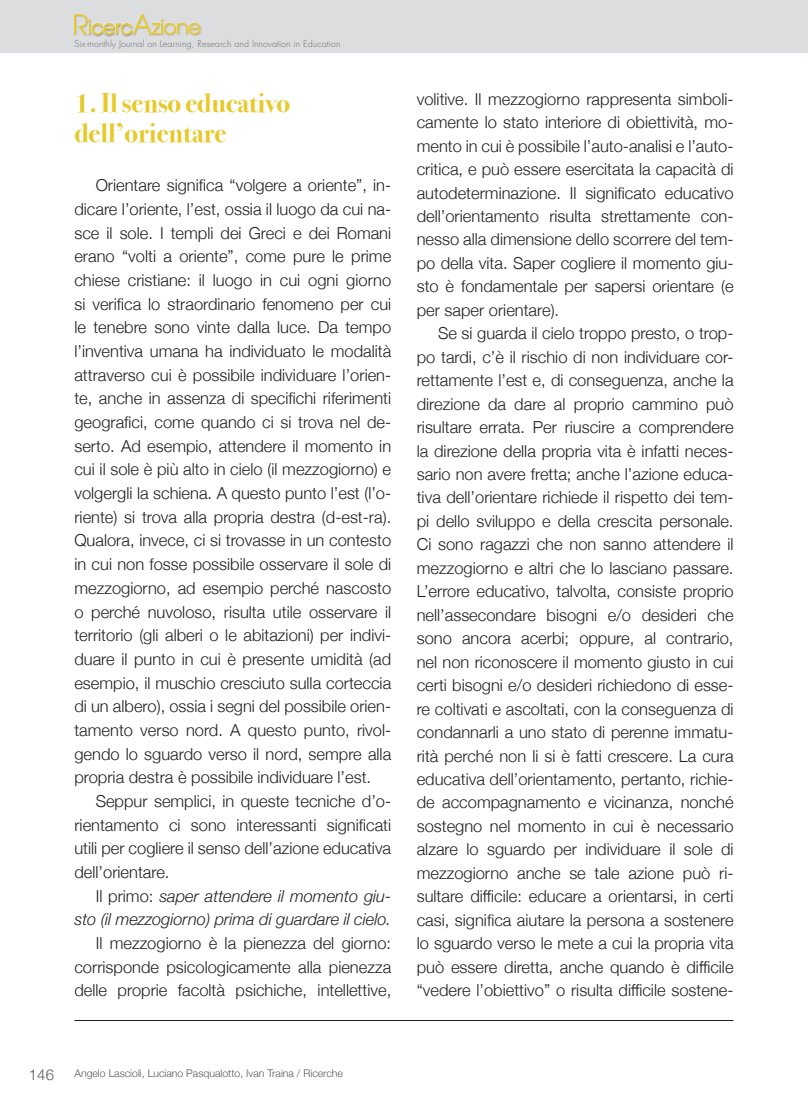
<style>
.page{position:relative;width:808px;height:1106px;background:#fff}
.page>*{position:absolute;margin:0;border:0;box-sizing:border-box;transform-origin:0 0}
.t1{font:700 27px/30.5px "Bodoni Svty Two ITCTT";color:#e7c92b}
.t2{font:300 16.5px/23.4px "Helvetica Neue";color:#231f20;text-align:justify}
.t3{font:italic 300 16.5px/23.7px "Helvetica Neue";color:#231f20;text-align:right}
.t4{font:300 15px "Helvetica Neue";color:#57585a}
.t5{font:300 10.5px "Helvetica Neue";color:#57585a}
.t6{font:300 9px "Futura";letter-spacing:.01em;color:#6c6d70}
.s1{font-style:normal}
</style>
<div class="page">
<div style="left:0;top:0;width:808px;height:53px;background:#dcdddf"></div>
<hr style="left:74px;top:1020px;width:659px;height:1px;background:#231f20">
<div style="left:72px;top:14px;width:18px;height:23px;background:#231f20;opacity:.3"></div>
<div style="left:87px;top:18px;width:48px;height:19px;background:#231f20;opacity:.5"></div>
<div style="left:131px;top:13px;width:23px;height:24px;background:#231f20;opacity:.3"></div>
<div style="left:150px;top:18px;width:53px;height:19px;background:#231f20;opacity:.3"></div>
<svg style="left:74px;top:14px;width:126px;height:21px"></svg>
<p class="t6" style="left:74px;top:38px;width:268px">Six-monthly Journal on Learning, Research and Innovation in Education</p>
<h1 class="t1" style="left:74px;top:85px;width:217px">1. Il senso educativo dell’orientare</h1>
<p class="t2" style="left:74px;top:172px;width:318px;text-indent:21px">Orientare significa “volgere a oriente”, in&shy;dicare l’oriente, l’est, ossia il luogo da cui na&shy;sce il sole. I templi dei Greci e dei Romani erano “volti a oriente”, come pure le prime chiese cristiane: il luogo in cui ogni giorno si verifica lo straordinario fenomeno per cui le tenebre sono vinte dalla luce. Da tempo l’inventiva umana ha individuato le modalità attraverso cui è possibile individuare l’orien&shy;te, anche in assenza di specifichi riferimenti geografici, come quando ci si trova nel de&shy;serto. Ad esempio, attendere il momento in cui il sole è più alto in cielo (il mezzogiorno) e volgergli la schiena. A questo punto l’est (l’o&shy;riente) si trova alla propria destra (d-est-ra).<br>Qualora, invece, ci si trovasse in un contesto in cui non fosse possibile osservare il sole di mezzogiorno, ad esempio perché nascosto o perché nuvoloso, risulta utile osservare il territorio (gli alberi o le abitazioni) per indivi&shy;duare il punto in cui è presente umidità (ad esempio, il muschio cresciuto sulla corteccia di un albero), ossia i segni del possibile orien&shy;tamento verso nord. A questo punto, rivol&shy;gendo lo sguardo verso il nord, sempre alla propria destra è possibile individuare l’est.</p>
<p class="t2" style="left:74px;top:788px;width:318px;text-indent:21px">Seppur semplici, in queste tecniche d’o&shy;rientamento ci sono interessanti significati utili per cogliere il senso dell’azione educativa dell’orientare.</p>
<p class="t3" style="left:74px;top:882px;width:318px"><span class="s1">Il primo:</span> saper attendere il momento giu&shy;sto (il mezzogiorno) prima di guardare il cielo.</p>
<p class="t2" style="left:74px;top:930px;width:318px;text-indent:21px">Il mezzogiorno è la pienezza del giorno: corrisponde psicologicamente alla pienezza delle proprie facoltà psichiche, intellettive,</p>
<p class="t2" style="left:417px;top:86px;width:318px">volitive. Il mezzogiorno rappresenta simboli&shy;camente lo stato interiore di obiettività, mo&shy;mento in cui è possibile l’auto-analisi e l’auto&shy;critica, e può essere esercitata la capacità di autodeterminazione. Il significato educativo dell’orientamento risulta strettamente con&shy;nesso alla dimensione dello scorrere del tem&shy;po della vita. Saper cogliere il momento giu&shy;sto è fondamentale per sapersi orientare (e per saper orientare).</p>
<p class="t2" style="left:417px;top:320px;width:318px;text-indent:21px">Se si guarda il cielo troppo presto, o trop&shy;po tardi, c’è il rischio di non individuare cor&shy;rettamente l’est e, di conseguenza, anche la direzione da dare al proprio cammino può risultare errata. Per riuscire a comprendere la direzione della propria vita è infatti neces&shy;sario non avere fretta; anche l’azione educa&shy;tiva dell’orientare richiede il rispetto dei tem&shy;pi dello sviluppo e della crescita personale.<br>Ci sono ragazzi che non sanno attendere il mezzogiorno e altri che lo lasciano passare.<br>L’errore educativo, talvolta, consiste proprio nell’assecondare bisogni e/o desideri che sono ancora acerbi; oppure, al contrario, nel non riconoscere il momento giusto in cui certi bisogni e/o desideri richiedono di esse&shy;re coltivati e ascoltati, con la conseguenza di condannarli a uno stato di perenne immatu&shy;rità perché non li si è fatti crescere. La cura educativa dell’orientamento, pertanto, richie&shy;de accompagnamento e vicinanza, nonché sostegno nel momento in cui è necessario alzare lo sguardo per individuare il sole di mezzogiorno anche se tale azione può ri&shy;sultare difficile: educare a orientarsi, in certi casi, significa aiutare la persona a sostenere lo sguardo verso le mete a cui la propria vita può essere diretta, anche quando è difficile “vedere l’obiettivo” o risulta difficile sostene-</p>
<p class="t4" style="left:29px;top:1062px;width:27px">146</p>
<p class="t5" style="left:74px;top:1064px;width:270px">Angelo Lascioli, Luciano Pasqualotto, Ivan Traina / Ricerche</p>
</div>
